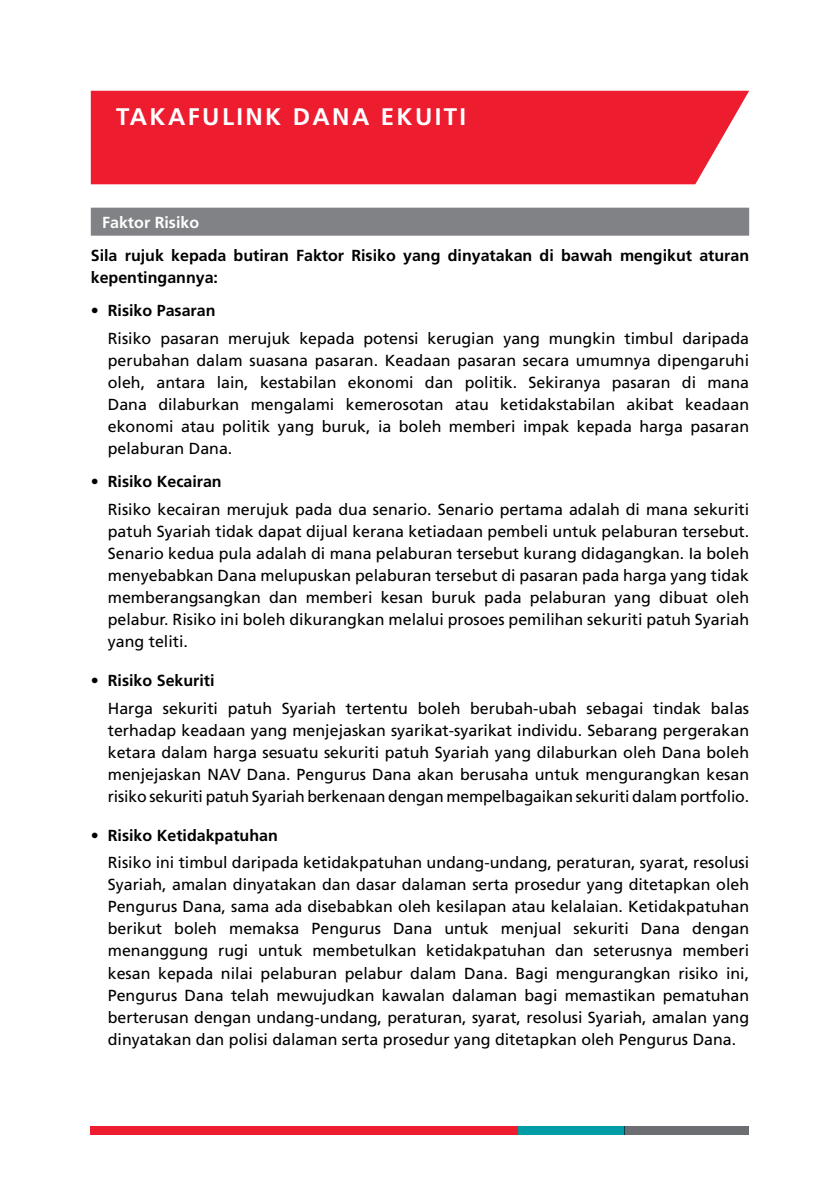
<style>
.page{position:relative;width:840px;height:1191px;background:#fff}
.page>*{position:absolute;margin:0;border:0;box-sizing:border-box;transform-origin:0 0}
.t1{font:700 24px "Frutiger";letter-spacing:.1em;color:#fff}
.t2{font:16px/22px "Frutiger";color:#000;text-align:justify}
.t3{font:700 16px/22px "Frutiger";color:#000}
.t4{font:700 16px "Frutiger";color:#fff}
</style>
<div class="page">
<div style="left:91px;top:1125px;width:426px;height:9px;background:#ed1c2e"></div>
<div style="left:517px;top:1125px;width:107px;height:9px;background:#009da7"></div>
<div style="left:624px;top:1125px;width:124px;height:9px;background:#6d6e71"></div>
<div style="left:91px;top:91px;width:657px;height:93px;background:#ed1c2e"></div>
<div style="left:91px;top:208px;width:657px;height:28px;background:#808285"></div>
<h1 class="t1" style="left:116px;top:103px;width:351px">TAKAFULINK DANA EKUITI</h1>
<p class="t4" style="left:102px;top:212px;width:98px">Faktor Risiko</p>
<p class="t3" style="left:91px;top:244px;width:659px">Sila rujuk kepada butiran Faktor Risiko yang dinyatakan di bawah mengikut aturan kepentingannya:</p>
<p class="t3" style="left:91px;top:300px;width:126px">• Risiko Pasaran</p>
<p class="t2" style="left:108px;top:327px;width:642px">Risiko pasaran merujuk kepada potensi kerugian yang mungkin timbul daripada perubahan dalam suasana pasaran. Keadaan pasaran secara umumnya dipengaruhi oleh, antara lain, kestabilan ekonomi dan politik. Sekiranya pasaran di mana Dana dilaburkan mengalami kemerosotan atau ketidakstabilan akibat keadaan ekonomi atau politik yang buruk, ia boleh memberi impak kepada harga pasaran pelaburan Dana.</p>
<p class="t3" style="left:91px;top:471px;width:132px">• Risiko Kecairan</p>
<p class="t2" style="left:108px;top:498px;width:642px">Risiko kecairan merujuk pada dua senario. Senario pertama adalah di mana sekuriti patuh Syariah tidak dapat dijual kerana ketiadaan pembeli untuk pelaburan tersebut.<br>Senario kedua pula adalah di mana pelaburan tersebut kurang didagangkan. Ia boleh menyebabkan Dana melupuskan pelaburan tersebut di pasaran pada harga yang tidak memberangsangkan dan memberi kesan buruk pada pelaburan yang dibuat oleh pelabur. Risiko ini boleh dikurangkan melalui prosoes pemilihan sekuriti patuh Syariah yang teliti.</p>
<p class="t3" style="left:91px;top:669px;width:125px">• Risiko Sekuriti</p>
<p class="t2" style="left:108px;top:697px;width:642px">Harga sekuriti patuh Syariah tertentu boleh berubah-ubah sebagai tindak balas terhadap keadaan yang menjejaskan syarikat-syarikat individu. Sebarang pergerakan ketara dalam harga sesuatu sekuriti patuh Syariah yang dilaburkan oleh Dana boleh menjejaskan NAV Dana. Pengurus Dana akan berusaha untuk mengurangkan kesan risiko sekuriti patuh Syariah berkenaan dengan mempelbagaikan sekuriti dalam portfolio.</p>
<p class="t3" style="left:91px;top:824px;width:188px">• Risiko Ketidakpatuhan</p>
<p class="t2" style="left:108px;top:852px;width:642px">Risiko ini timbul daripada ketidakpatuhan undang-undang, peraturan, syarat, resolusi Syariah, amalan dinyatakan dan dasar dalaman serta prosedur yang ditetapkan oleh Pengurus Dana, sama ada disebabkan oleh kesilapan atau kelalaian. Ketidakpatuhan berikut boleh memaksa Pengurus Dana untuk menjual sekuriti Dana dengan menanggung rugi untuk membetulkan ketidakpatuhan dan seterusnya memberi kesan kepada nilai pelaburan pelabur dalam Dana. Bagi mengurangkan risiko ini, Pengurus Dana telah mewujudkan kawalan dalaman bagi memastikan pematuhan berterusan dengan undang-undang, peraturan, syarat, resolusi Syariah, amalan yang dinyatakan dan polisi dalaman serta prosedur yang ditetapkan oleh Pengurus Dana.</p>
</div>
